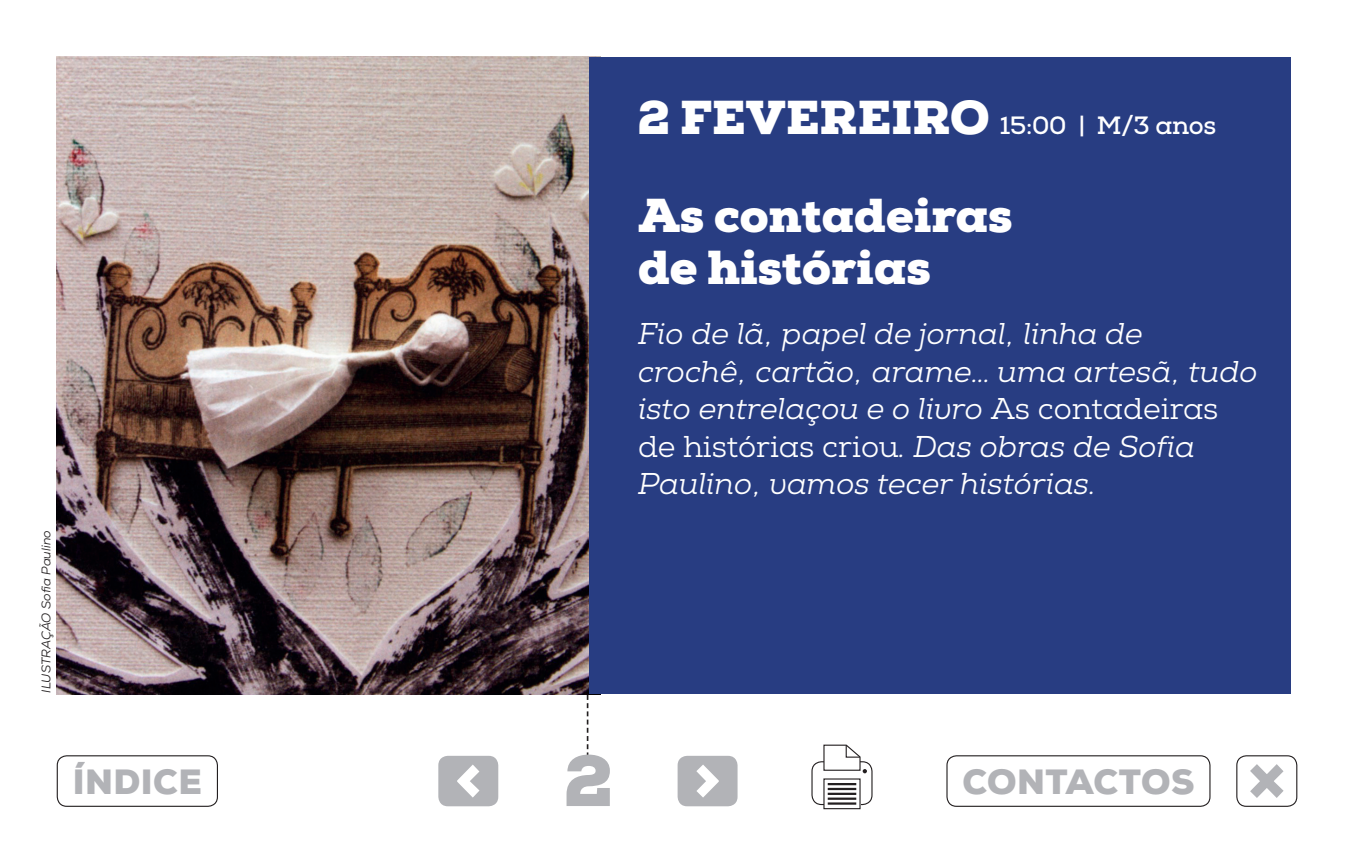
<style>
.page{position:relative;width:1347px;height:851px;background:#fff}
.page>*{position:absolute;margin:0;border:0;box-sizing:border-box;transform-origin:0 0}
.t1{font:900 72.5px "Nexa Slab";color:#b2b3b7}
.t2{font:900 47.5px "Nexa Slab";color:#fff}
.t3{font:900 35px "Nexa";letter-spacing:.015em;color:#b2b3b7}
.t4{font:italic 30px/37.5px "Nexa Slab";color:#fff}
.t5{font:700 25px "Nexa Slab";letter-spacing:-.01em;color:#fff}
.t6{font:italic 12.5px "Nexa";color:#231f20}
.s1{font-weight:900;font-size:47.5px}
.s2{font-style:normal}
</style>
<div class="page">
<img style="left:57px;top:56px;width:544px;height:638px">
<div style="left:589px;top:57px;width:701px;height:636px;background:#283d82"></div>
<svg style="left:587px;top:694px;width:1px;height:63px"></svg>
<div style="left:811px;top:761px;width:61px;height:44px;border:1px solid #231f20;border-radius:10px"></div>
<svg style="left:825px;top:783px;width:33px;height:22px"></svg>
<div style="left:823px;top:778px;width:37px;height:31px;border:1px solid #231f20"></div>
<svg style="left:823px;top:744px;width:44px;height:29px"></svg>
<hr style="left:829px;top:782px;width:26px;height:3px;background:#231f20">
<hr style="left:829px;top:792px;width:26px;height:2px;background:#231f20">
<hr style="left:829px;top:787px;width:26px;height:3px;background:#231f20">
<hr style="left:829px;top:797px;width:26px;height:2px;background:#231f20">
<hr style="left:829px;top:802px;width:26px;height:2px;background:#231f20">
<div style="left:677px;top:755px;width:60px;height:51px;background:#b2b3b7;border-radius:10px"></div>
<svg style="left:696px;top:765px;width:23px;height:32px"></svg>
<div style="left:946px;top:755px;width:264px;height:51px;border:1px solid #231f20;border-radius:10px"></div>
<div style="left:57px;top:755px;width:161px;height:51px;border:1px solid #231f20;border-radius:10px"></div>
<svg style="left:1250px;top:764px;width:33px;height:33px"></svg>
<div style="left:1236px;top:755px;width:61px;height:51px;border:1px solid #231f20;border-radius:10px"></div>
<div style="left:438px;top:755px;width:60px;height:51px;background:#b2b3b7;border-radius:10px"></div>
<svg style="left:457px;top:764px;width:22px;height:33px"></svg>
<p class="t6" style="left:38px;top:692px;width:164px;rotate:-90deg">ILUSTRAÇÃO Sofia Paulino</p>
<p class="t5" style="left:638px;top:110px;width:580px"><span class="s1">2 FEVEREIRO</span> 15:00 | M/3 anos</p>
<p class="t2" style="left:638px;top:185px;width:376px">As contadeiras</p>
<p class="t2" style="left:638px;top:237px;width:294px">de histórias</p>
<p class="t4" style="left:638px;top:315px;width:621px">Fio de lã, papel de jornal, linha de crochê, cartão, arame… uma artesã, tudo isto entrelaçou e o livro <span class="s2">As contadeiras de histórias criou</span>. Das obras de Sofia Paulino, vamos tecer histórias.</p>
<p class="t1" style="left:564px;top:734px;width:50px">2</p>
<p class="t3" style="left:73px;top:759px;width:131px">ÍNDICE</p>
<p class="t3" style="left:962px;top:759px;width:233px">CONTACTOS</p>
</div>
